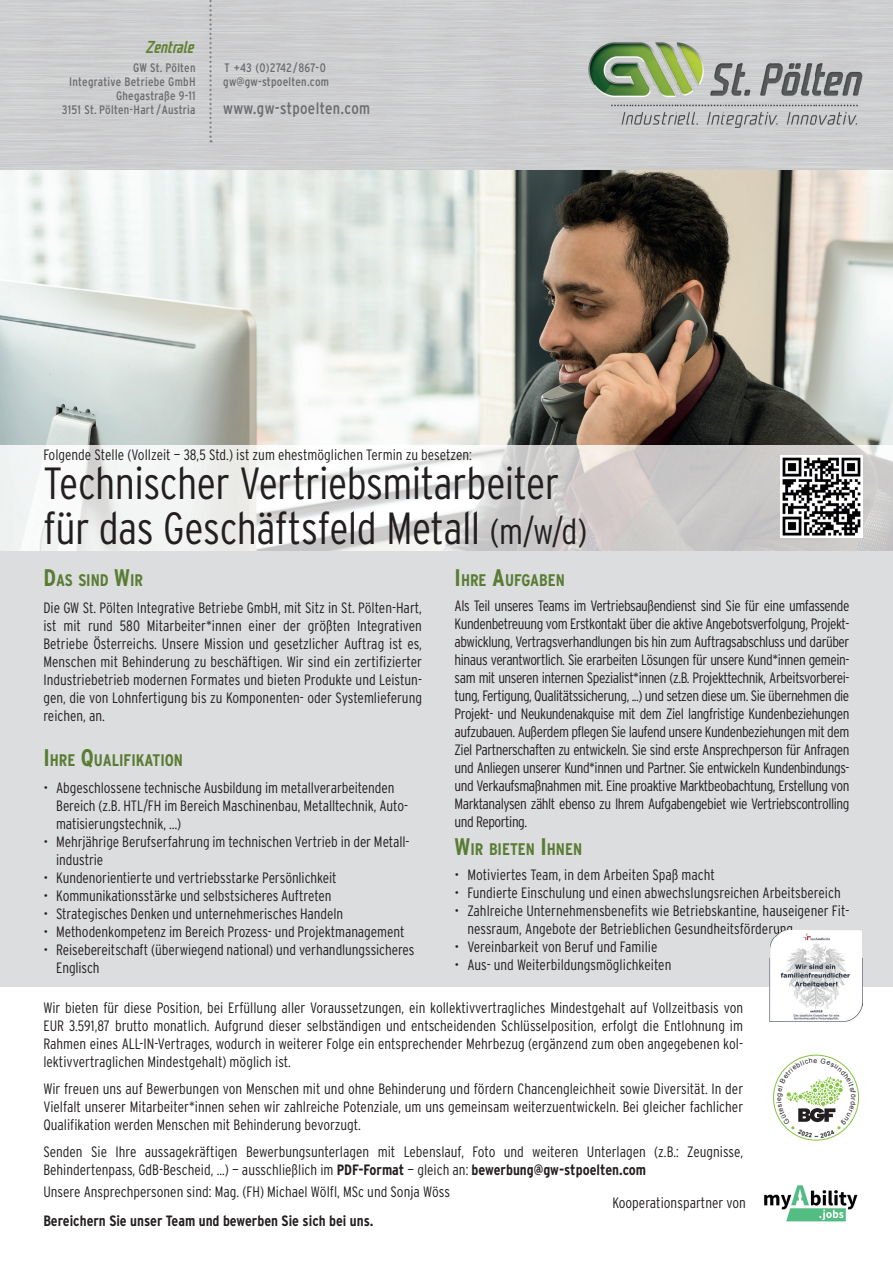
<style>
.page{position:relative;width:893px;height:1263px;background:#fff}
.page>*{position:absolute;margin:0;border:0;box-sizing:border-box;transform-origin:0 0}
.t1{font:300 condensed 45px/45px "Interstate";letter-spacing:-.01em;color:#231f20}
.t2{font:700 condensed 16.8px "Interstate";color:#597c33}
.t3{font:condensed 16.5px "Interstate";letter-spacing:.02em;color:#6c6d70}
.t4{font:italic 500 condensed 16.2px "Unicod Sans";color:#618235}
.t5{font:300 condensed 15px/18px "Interstate";color:#231f20}
.t6{font:700 condensed 15px "Interstate";color:#231f20}
.t7{font:condensed 12.3px/14.1px "Interstate";letter-spacing:.02em;color:#6c6d70;text-align:right}
.t8{font:6.9px "Arial";color:#231f20}
.t9{font:700 6px "Arial";color:#231f20}
.s1{font-size:36px}
.s2{font-size:24px}
.s3{font-weight:700}
</style>
<div class="page">
<div style="left:0;top:0;width:893px;height:171px;background:#cdcecf"></div>
<div style="left:0;top:549px;width:893px;height:437px;background:#dcdddf"></div>
<svg style="left:0;top:171px;width:893px;height:379px"></svg>
<svg style="left:209px;top:0;width:3px;height:142px"></svg>
<img style="left:780px;top:456px;width:82px;height:81px">
<img style="left:770px;top:930px;width:92px;height:92px">
<img style="left:770px;top:930px;width:37px;height:6px">
<img style="left:764px;top:1185px;width:94px;height:37px">
<img style="left:585px;top:32px;width:277px;height:107px">
<svg style="left:776px;top:1058px;width:80px;height:79px"></svg>
<p class="t4" style="left:146px;top:37px;width:49px">Zentrale</p>
<p class="t7" style="left:62px;top:60px;width:135px">GW St. Pölten<br>Integrative Betriebe GmbH<br>Ghegastraße 9-11<br>3151 St. Pölten-Hart /Austria</p>
<p class="t7" style="left:223px;top:60px;width:107px;text-align:left">T +43 (0)2742/867-0 gw@gw-stpoelten.com</p>
<p class="t3" style="left:223px;top:99px;width:148px">www.gw-stpoelten.com</p>
<p class="t5" style="left:43px;top:445px;width:430px">Folgende Stelle (Vollzeit — 38,5 Std.) ist zum ehestmöglichen Termin zu besetzen:</p>
<h1 class="t1" style="left:43px;top:460px;width:545px">Technischer Vertriebsmitarbeiter für das Geschäftsfeld Metall <span class="s1">(m/w/d)</span></h1>
<p class="t2" style="left:43px;top:571px;width:101px"><span class="s2">D</span>AS SIND <span class="s2">W</span>IR</p>
<p class="t5" style="left:43px;top:599px;width:380px;text-align:justify">Die GW St. Pölten Integrative Betriebe GmbH, mit Sitz in St. Pölten-Hart, ist mit rund 580 Mitarbeiter*innen einer der größten Integrativen Betriebe Österreichs. Unsere Mission und gesetzlicher Auftrag ist es, Menschen mit Behinderung zu beschäftigen. Wir sind ein zertifizierter Industriebetrieb modernen Formates und bieten Produkte und Leistun&shy;gen, die von Lohnfertigung bis zu Komponenten- oder Systemlieferung reichen, an.</p>
<p class="t2" style="left:43px;top:751px;width:141px"><span class="s2">I</span>HRE <span class="s2">Q</span>UALIFIKATION</p>
<p class="t5" style="left:56px;top:778px;width:353px;text-indent:-13px">• Abgeschlossene technische Ausbildung im metallverarbeitenden<br>Bereich (z.B. HTL/FH im Bereich Maschinenbau, Metalltechnik, Auto&shy;matisierungstechnik, …)</p>
<p class="t5" style="left:56px;top:832px;width:355px;text-indent:-13px">• Mehrjährige Berufserfahrung im technischen Vertrieb in der Metall&shy;industrie</p>
<p class="t5" style="left:43px;top:868px;width:295px">• Kundenorientierte und vertriebsstarke Persönlichkeit</p>
<p class="t5" style="left:43px;top:886px;width:290px">• Kommunikationsstärke und selbstsicheres Auftreten</p>
<p class="t5" style="left:43px;top:904px;width:301px">• Strategisches Denken und unternehmerisches Handeln</p>
<p class="t5" style="left:43px;top:922px;width:363px">• Methodenkompetenz im Bereich Prozess- und Projektmanagement</p>
<p class="t5" style="left:56px;top:940px;width:360px;text-indent:-13px">• Reisebereitschaft (überwiegend national) und verhandlungssicheres<br>Englisch</p>
<p class="t2" style="left:455px;top:571px;width:112px"><span class="s2">I</span>HRE <span class="s2">A</span>UFGABEN</p>
<p class="t5" style="left:455px;top:596px;width:396px;text-align:justify">Als Teil unseres Teams im Vertriebsaußendienst sind Sie für eine umfassende Kundenbetreuung vom Erstkontakt über die aktive Angebotsverfolgung, Projekt&shy;abwicklung, Vertragsverhandlungen bis hin zum Auftragsabschluss und darüber hinaus verantwortlich. Sie erarbeiten Lösungen für unsere Kund*innen gemein&shy;sam mit unseren internen Spezialist*innen (z.B. Projekttechnik, Arbeitsvorberei&shy;tung, Fertigung, Qualitätssicherung, ...) und setzen diese um. Sie übernehmen die Projekt- und Neukundenakquise mit dem Ziel langfristige Kundenbeziehungen aufzubauen. Außerdem pflegen Sie laufend unsere Kundenbeziehungen mit dem Ziel Partnerschaften zu entwickeln. Sie sind erste Ansprechperson für Anfragen und Anliegen unserer Kund*innen und Partner. Sie entwickeln Kundenbindungs&shy;und Verkaufsmaßnahmen mit. Eine proaktive Marktbeobachtung, Erstellung von Marktanalysen zählt ebenso zu Ihrem Aufgabengebiet wie Vertriebscontrolling und Reporting.</p>
<p class="t2" style="left:455px;top:840px;width:129px"><span class="s2">W</span>IR BIETEN <span class="s2">I</span>HNEN</p>
<p class="t5" style="left:455px;top:865px;width:262px">• Motiviertes Team, in dem Arbeiten Spaß macht</p>
<p class="t5" style="left:455px;top:883px;width:388px">• Fundierte Einschulung und einen abwechslungsreichen Arbeitsbereich</p>
<p class="t5" style="left:467px;top:901px;width:383px;text-indent:-13px">• Zahlreiche Unternehmensbenefits wie Betriebskantine, hauseigener Fit&shy;nessraum, Angebote der Betrieblichen Gesundheitsförderung, ...</p>
<p class="t5" style="left:455px;top:937px;width:204px">• Vereinbarkeit von Beruf und Familie</p>
<p class="t5" style="left:455px;top:955px;width:218px">• Aus- und Weiterbildungsmöglichkeiten</p>
<p class="t5" style="left:43px;top:999px;width:701px;text-align:justify">Wir bieten für diese Position, bei Erfüllung aller Voraussetzungen, ein kollektivvertragliches Mindestgehalt auf Vollzeitbasis von EUR 3.591,87 brutto monatlich. Aufgrund dieser selbständigen und entscheidenden Schlüsselposition, erfolgt die Entlohnung im Rahmen eines ALL-IN-Vertrages, wodurch in weiterer Folge ein entsprechender Mehrbezug (ergänzend zum oben angegebenen kol&shy;lektivvertraglichen Mindestgehalt) möglich ist.</p>
<p class="t5" style="left:43px;top:1080px;width:701px;text-align:justify">Wir freuen uns auf Bewerbungen von Menschen mit und ohne Behinderung und fördern Chancengleichheit sowie Diversität. In der Vielfalt unserer Mitarbeiter*innen sehen wir zahlreiche Potenziale, um uns gemeinsam weiterzuentwickeln. Bei gleicher fachlicher Qualifikation werden Menschen mit Behinderung bevorzugt.</p>
<p class="t5" style="left:43px;top:1142px;width:701px">Senden Sie Ihre aussagekräftigen Bewerbungsunterlagen mit Lebenslauf, Foto und weiteren Unterlagen (z.B.: Zeugnisse,<br>Behindertenpass, GdB-Bescheid, ...) — ausschließlich im <span class="s3">PDF-Format</span> — gleich an: <span class="s3">bewerbung@gw-stpoelten.com</span></p>
<p class="t5" style="left:43px;top:1183px;width:408px">Unsere Ansprechpersonen sind: Mag. (FH) Michael Wölfl, MSc und Sonja Wöss</p>
<p class="t5" style="left:612px;top:1194px;width:135px">Kooperationspartner von</p>
<p class="t6" style="left:43px;top:1212px;width:332px">Bereichern Sie unser Team und bewerben Sie sich bei uns.</p>
<p class="t8" style="left:813px;top:1056px;width:5px">e</p>
<p class="t9" style="left:815px;top:1132px;width:5px">–</p>
</div>
